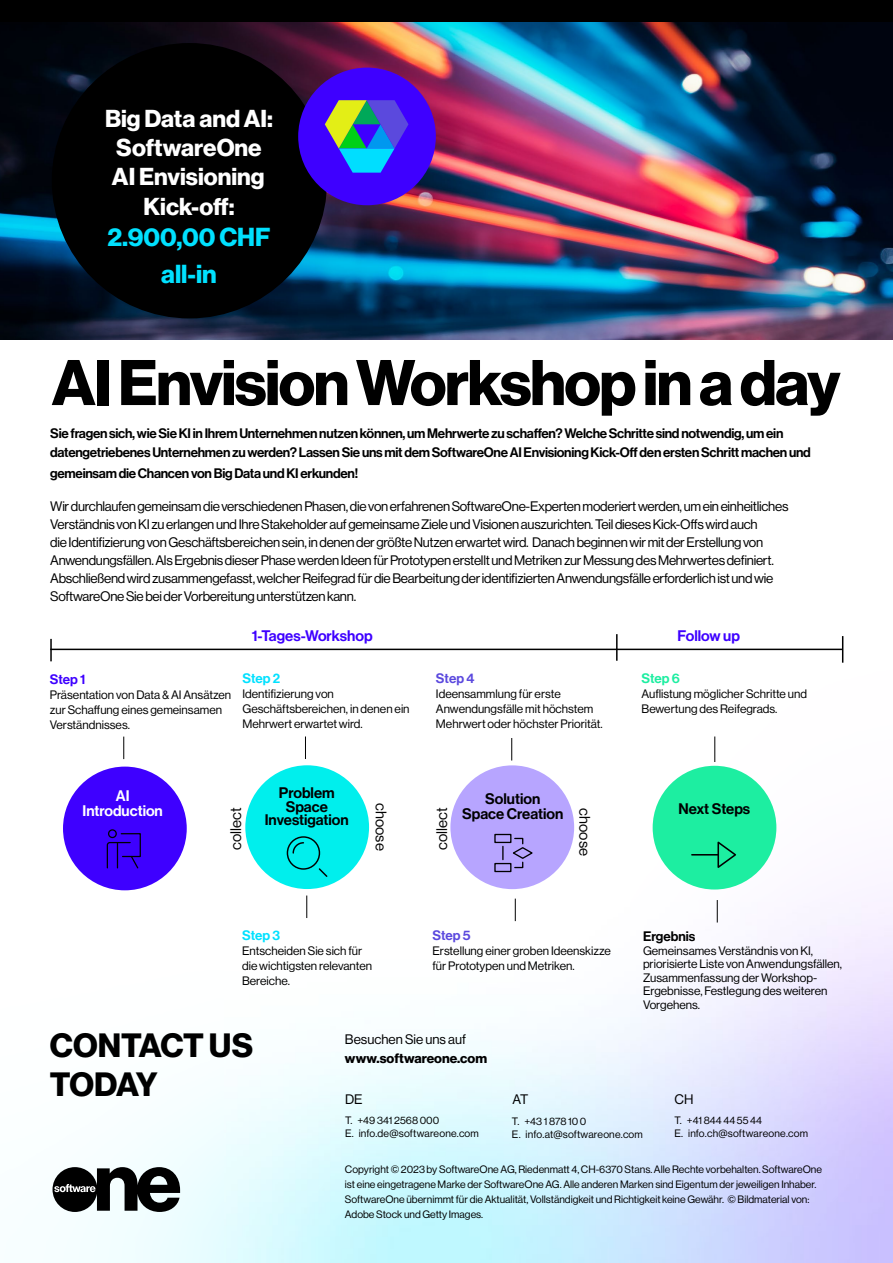
<style>
.page{position:relative;width:893px;height:1263px;background:#fff}
.page>*{position:absolute;margin:0;border:0;box-sizing:border-box;transform-origin:0 0}
.t1{font:700 63px "Haas Grot Disp 75";letter-spacing:-.025em;color:#000}
.t2{font:700 33px/39.6px "Haas Grot Disp 75";letter-spacing:-.015em;color:#000}
.t3{font:700 25.5px/36.9px "Haas Grot Disp 75";color:#00e1ff;text-align:center}
.t4{font:700 24px/29.4px "Haas Grot Disp 75";color:#fff;text-align:center}
.t5{font:500 15px/13.5px "Haas Grot Disp 65";color:#000;text-align:center}
.t6{font:15px "Haas Grot Disp 55 Roman";color:#000}
.t7{font:500 15px "Haas Grot Disp 65";color:#3e00ff}
.t8{font:500 15px/15px "Haas Grot Disp 65";color:#fff;text-align:center}
.t9{font:13.5px/18px "Haas Grot Disp 55 Roman";letter-spacing:-.02em;color:#000}
.t10{font:500 13.5px/19.5px "Haas Grot Disp 65";letter-spacing:-.02em;color:#000}
.t11{font:700 13.5px "Haas Grot Disp 75";color:#000}
.t12{font:13.5px "Haas Grot Disp 55 Roman";color:#000}
.t13{font:500 13.5px "Haas Grot Disp 65";letter-spacing:-.005em;color:#00e1ff}
.t14{font:500 13.5px "Haas Grot Disp 65";letter-spacing:-.005em;color:#5b49de}
.t15{font:500 13.5px "Haas Grot Disp 65";color:#000}
.t16{font:500 13.5px "Haas Grot Disp 65";color:#3e00ff}
.t17{font:500 13.5px "Haas Grot Disp 65";color:#1deea1}
.t18{font:12px/15px "Haas Grot Disp 55 Roman";color:#000}
.t19{font:10.5px/15px "Haas Grot Disp 55 Roman";color:#000}
</style>
<div class="page">
<img style="left:227px;top:636px;width:666px;height:266px">
<img style="left:50px;top:648px;width:177px;height:615px">
<hr style="left:50px;top:649px;width:792px;height:1px;background:#000">
<div style="left:653px;top:766px;width:123px;height:123px;background:#1deea1;border-radius:50%"></div>
<div style="left:450px;top:765px;width:124px;height:124px;background:#b7a5ff;border-radius:50%"></div>
<div style="left:245px;top:765px;width:124px;height:124px;background:#00efed;border-radius:50%"></div>
<div style="left:63px;top:767px;width:124px;height:123px;background:#3e00ff;border-radius:50%"></div>
<svg style="left:407px;top:636px;width:24px;height:6px"></svg>
<svg style="left:227px;top:636px;width:25px;height:6px"></svg>
<img style="left:0;top:21px;width:893px;height:319px">
<div style="left:0;top:0;width:893px;height:21px;background:#000"></div>
<div style="left:52px;top:43px;width:275px;height:275px;background:#000;border-radius:50%"></div>
<div style="left:298px;top:68px;width:138px;height:137px;background:#3e00ff;border-radius:50%"></div>
<svg style="left:53px;top:1167px;width:127px;height:45px"></svg>
<svg style="left:692px;top:841px;width:44px;height:27px"></svg>
<div style="left:494px;top:834px;width:17px;height:9px;border:1px solid #000"></div>
<div style="left:494px;top:863px;width:17px;height:9px;border:1px solid #000"></div>
<svg style="left:502px;top:846px;width:2px;height:13px"></svg>
<svg style="left:513px;top:837px;width:20px;height:32px"></svg>
<hr style="left:50px;top:639px;width:2px;height:22px;background:#000">
<hr style="left:616px;top:634px;width:2px;height:27px;background:#000">
<svg style="left:325px;top:100px;width:83px;height:73px"></svg>
<svg style="left:842px;top:636px;width:1px;height:27px"></svg>
<svg style="left:123px;top:737px;width:1px;height:22px"></svg>
<svg style="left:511px;top:738px;width:1px;height:22px"></svg>
<svg style="left:306px;top:895px;width:1px;height:23px"></svg>
<svg style="left:515px;top:899px;width:1px;height:22px"></svg>
<svg style="left:714px;top:736px;width:1px;height:26px"></svg>
<svg style="left:717px;top:900px;width:1px;height:22px"></svg>
<div style="left:108px;top:829px;width:9px;height:9px;border:1px solid #000;border-radius:50%"></div>
<svg style="left:106px;top:832px;width:35px;height:36px"></svg>
<svg style="left:318px;top:868px;width:10px;height:9px"></svg>
<svg style="left:292px;top:841px;width:12px;height:13px"></svg>
<div style="left:287px;top:836px;width:33px;height:34px;border:1px solid #000;border-radius:50%"></div>
<svg style="left:305px;top:736px;width:1px;height:23px"></svg>
<h3 class="t4" style="left:105px;top:104px;width:169px">Big Data and AI:<br>SoftwareOne<br>AI Envisioning<br>Kick-off:</h3>
<h3 class="t3" style="left:107px;top:219px;width:165px">2.900,00 CHF all-in</h3>
<h1 class="t1" style="left:52px;top:346px;width:790px">AI Envision Workshop in a day</h1>
<p class="t10" style="left:50px;top:424px;width:762px">Sie fragen sich, wie Sie KI in Ihrem Unternehmen nutzen können, um Mehrwerte zu schaffen? Welche Schritte sind notwendig, um ein datengetriebenes Unternehmen zu werden? Lassen Sie uns mit dem SoftwareOne AI Envisioning Kick-Off den ersten Schritt machen und</p>
<p class="t10" style="left:50px;top:464px;width:309px">gemeinsam die Chancen von Big Data und KI erkunden!</p>
<p class="t9" style="left:50px;top:498px;width:740px">Wir durchlaufen gemeinsam die verschiedenen Phasen, die von erfahrenen SoftwareOne-Experten moderiert werden, um ein einheitliches Verständnis von KI zu erlangen und Ihre Stakeholder auf gemeinsame Ziele und Visionen auszurichten. Teil dieses Kick-Offs wird auch<br>die Identifizierung von Geschäftsbereichen sein, in denen der größte Nutzen erwartet wird. Danach beginnen wir mit der Erstellung von Anwendungsfällen. Als Ergebnis dieser Phase werden Ideen für Prototypen erstellt und Metriken zur Messung des Mehrwertes definiert.<br>Abschließend wird zusammengefasst, welcher Reifegrad für die Bearbeitung der identifizierten Anwendungsfälle erforderlich ist und wie SoftwareOne Sie bei der Vorbereitung unterstützen kann.</p>
<p class="t16" style="left:50px;top:671px;width:37px">Step 1</p>
<p class="t18" style="left:50px;top:687px;width:183px">Präsentation von Data &amp; AI Ansätzen zur Schaffung eines gemeinsamen<br>Verständnisses.</p>
<p class="t7" style="left:252px;top:627px;width:122px">1-Tages-Workshop</p>
<p class="t7" style="left:677px;top:627px;width:64px">Follow up</p>
<p class="t13" style="left:242px;top:670px;width:39px">Step 2</p>
<p class="t18" style="left:242px;top:686px;width:169px">Identifizierung von<br>Geschäftsbereichen, in denen ein<br>Mehrwert erwartet wird.</p>
<p class="t14" style="left:436px;top:670px;width:40px">Step 4</p>
<p class="t18" style="left:436px;top:686px;width:168px">Ideensammlung für erste<br>Anwendungsfälle mit höchstem<br>Mehrwert oder höchster Priorität.</p>
<p class="t17" style="left:641px;top:670px;width:40px">Step 6</p>
<p class="t18" style="left:641px;top:686px;width:167px">Auflistung möglicher Schritte und<br>Bewertung des Reifegrads.</p>
<p class="t8" style="left:83px;top:789px;width:82px">AI<br>Introduction</p>
<p class="t5" style="left:265px;top:786px;width:85px">Problem<br>Space<br>Investigation</p>
<p class="t5" style="left:462px;top:792px;width:102px;line-height:15px">Solution<br>Space Creation</p>
<p class="t5" style="left:678px;top:802px;width:73px">Next Steps</p>
<p class="t6" style="left:390px;top:803px;width:49px;rotate:90deg">choose</p>
<p class="t6" style="left:227px;top:850px;width:44px;rotate:-90deg">collect</p>
<p class="t6" style="left:433px;top:850px;width:44px;rotate:-90deg">collect</p>
<p class="t6" style="left:593px;top:808px;width:49px;rotate:90deg">choose</p>
<p class="t13" style="left:242px;top:927px;width:39px">Step 3</p>
<p class="t18" style="left:242px;top:943px;width:132px">Entscheiden Sie sich für die wichtigsten relevanten<br>Bereiche.</p>
<p class="t14" style="left:432px;top:927px;width:40px">Step 5</p>
<p class="t18" style="left:432px;top:943px;width:180px">Erstellung einer groben Ideenskizze für Prototypen und Metriken.</p>
<h2 class="t2" style="left:50px;top:1026px;width:205px">CONTACT US<br>TODAY</h2>
<p class="t12" style="left:345px;top:1031px;width:123px">Besuchen Sie uns auf</p>
<p class="t11" style="left:345px;top:1050px;width:144px">www.softwareone.com</p>
<p class="t9" style="left:345px;top:1090px;width:19px">DE</p>
<p class="t9" style="left:512px;top:1090px;width:17px">AT</p>
<p class="t15" style="left:643px;top:928px;width:54px">Ergebnis</p>
<p class="t18" style="left:643px;top:944px;width:201px;line-height:13.5px">Gemeinsames Verständnis von KI, priorisierte Liste von Anwendungsfällen,<br>Zusammenfassung der Workshop-<br>Ergebnisse, Festlegung des weiteren<br>Vorgehens.</p>
<p class="t9" style="left:674px;top:1091px;width:20px">CH</p>
<p class="t19" style="left:345px;top:1114px;width:135px;line-height:12.6px">T. +49 341 2568 000<br>E. info.de@softwareone.com</p>
<p class="t19" style="left:512px;top:1115px;width:132px;line-height:12.6px">T. +43 1 878 10 0<br>E. info.at@softwareone.com</p>
<p class="t19" style="left:674px;top:1114px;width:135px;line-height:12.6px">T. +41 844 44 55 44<br>E. info.ch@softwareone.com</p>
<p class="t19" style="left:345px;top:1161px;width:479px">Copyright © 2023 by SoftwareOne AG, Riedenmatt 4, CH-6370 Stans. Alle Rechte vorbehalten. SoftwareOne ist eine eingetragene Marke der SoftwareOne AG. Alle anderen Marken sind Eigentum der jeweiligen Inhaber.<br>SoftwareOne übernimmt für die Aktualität, Vollständigkeit und Richtigkeit keine Gewähr. © Bildmaterial von:<br>Adobe Stock und Getty Images.</p>
</div>
